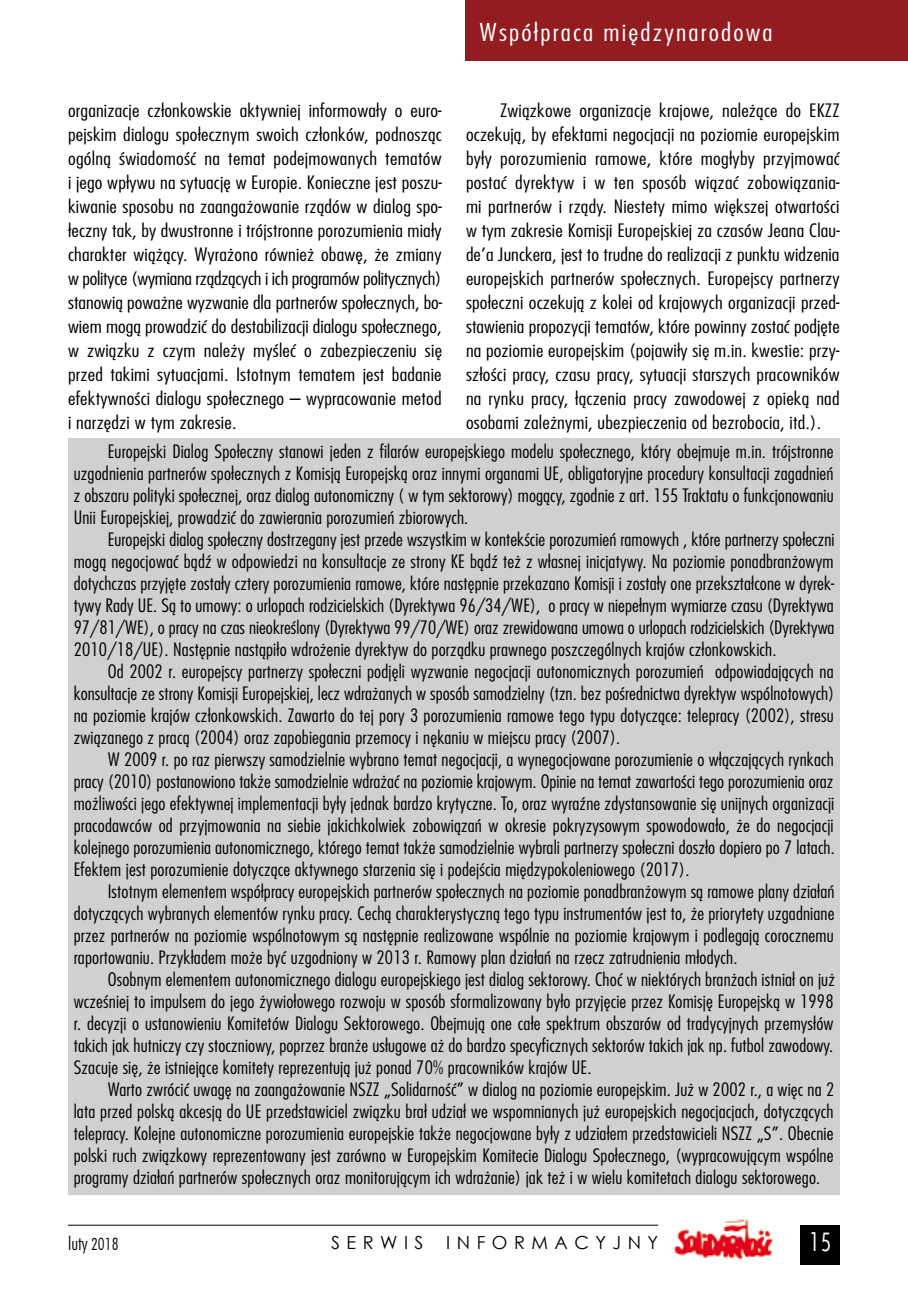
<style>
.page{position:relative;width:908px;height:1304px;background:#fff}
.page>*{position:absolute;margin:0;border:0;box-sizing:border-box;transform-origin:0 0}
.t1{font:28px "Futura Condensed Light Pl";color:#fff}
.t2{font:300 24px "Fujiyama";letter-spacing:.075em;color:#fff;scale:1.2 1}
.t3{font:300 18px/22px "Fujiyama";letter-spacing:.01em;color:#000;text-align:justify;scale:1.1 1}
.t4{font:300 18px/24px "Fujiyama";letter-spacing:.01em;color:#000;text-align:justify;scale:1.2 1}
.t5{font:18px "Century Gothic";letter-spacing:.36em;color:#000}
.t6{font:18px "Futura Lt Cn PL";color:#000}
.s1{font-family:"Futura Condensed Light Pl"}
</style>
<div class="page">
<div style="left:799px;top:1225px;width:40px;height:39px;background:#000"></div>
<hr style="left:68px;top:1225px;width:590px;height:1px;background:#000">
<img style="left:674px;top:1219px;width:99px;height:41px">
<div style="left:68px;top:438px;width:771px;height:756px;background:#cfd0d1"></div>
<div style="left:465px;top:0;width:442px;height:60px;background:#931c20"></div>
<h2 class="t2" style="left:479px;top:17px;width:246px">Współpraca międzynarodowa</h2>
<p class="t4" style="left:68px;top:98px;width:313px">organizacje członkowskie aktywniej informowały o euro&shy;pejskim dialogu społecznym swoich członków, podnosząc ogólną świadomość na temat podejmowanych tematów i jego wpływu na sytuację w Europie. Konieczne jest poszu&shy;kiwanie sposobu na zaangażowanie rządów w dialog spo&shy;łeczny tak, by dwustronne i trójstronne porozumienia miały charakter wiążący. Wyrażono również obawę, że zmiany w polityce (wymiana rządzących i ich programów politycznych) stanowią poważne wyzwanie dla partnerów społecznych, bo&shy;wiem mogą prowadzić do destabilizacji dialogu społecznego, w związku z czym należy myśleć o zabezpieczeniu się przed takimi sytuacjami. Istotnym tematem jest badanie efektywności dialogu społecznego – wypracowanie metod i narzędzi w tym zakresie.</p>
<p class="t4" style="left:466px;top:98px;width:313px;text-indent:34px">Związkowe organizacje krajowe, należące do EKZZ oczekują, by efektami negocjacji na poziomie europejskim były porozumienia ramowe, które mogłyby przyjmować postać dyrektyw i w ten sposób wiązać zobowiązania&shy;mi partnerów i rządy. Niestety mimo większej otwartości w tym zakresie Komisji Europejskiej za czasów Jeana Clau&shy;de’a Junckera, jest to trudne do realizacji z punktu widzenia europejskich partnerów społecznych. Europejscy partnerzy społeczni oczekują z kolei od krajowych organizacji przed&shy;stawienia propozycji tematów, które powinny zostać podjęte na poziomie europejskim (pojawiły się m.in. kwestie: przy&shy;szłości pracy, czasu pracy, sytuacji starszych pracowników na rynku pracy, łączenia pracy zawodowej z opieką nad osobami zależnymi, ubezpieczenia od bezrobocia, itd.).</p>
<p class="t3" style="left:74px;top:440px;width:692px;text-indent:34px">Europejski Dialog Społeczny stanowi jeden z filarów europejskiego modelu społecznego, który obejmuje m.in. trójstronne uzgodnienia partnerów społecznych z Komisją Europejską oraz innymi organami UE, obligatoryjne procedury konsultacji zagadnień z obszaru polityki społecznej, oraz dialog autonomiczny ( w tym sektorowy) mogący, zgodnie z art. 155 Traktatu o funkcjonowaniu Unii Europejskiej, prowadzić do zawierania porozumień zbiorowych.</p>
<p class="t3" style="left:74px;top:528px;width:693px;text-indent:34px">Europejski dialog społeczny dostrzegany jest przede wszystkim w kontekście porozumień ramowych , które partnerzy społeczni mogą negocjować bądź w odpowiedzi na konsultacje ze strony KE bądź też z własnej inicjatywy. Na poziomie ponadbranżowym dotychczas przyjęte zostały cztery porozumienia ramowe, które następnie przekazano Komisji i zostały one przekształcone w dyrek&shy;tywy Rady UE. Są to umowy: o urlopach rodzicielskich (Dyrektywa 96/34/WE), o pracy w niepełnym wymiarze czasu (Dyrektywa 97/81/WE), o pracy na czas nieokreślony (Dyrektywa 99/70/WE) oraz zrewidowana umowa o urlopach rodzicielskich (Dyrektywa 2010/18/UE). Następnie nastąpiło wdrożenie dyrektyw do porządku prawnego poszczególnych krajów członkowskich.</p>
<p class="t3" style="left:74px;top:660px;width:692px;text-indent:34px">Od 2002 r. europejscy partnerzy społeczni podjęli wyzwanie negocjacji autonomicznych porozumień odpowiadających na konsultacje ze strony Komisji Europejskiej, lecz wdrażanych w sposób samodzielny (tzn. bez pośrednictwa dyrektyw wspólnotowych) na poziomie krajów członkowskich. Zawarto do tej pory 3 porozumienia ramowe tego typu dotyczące: telepracy (2002), stresu związanego z pracą (2004) oraz zapobiegania przemocy i nękaniu w miejscu pracy (2007).</p>
<p class="t3" style="left:74px;top:748px;width:693px;text-indent:34px">W 2009 r. po raz pierwszy samodzielnie wybrano temat negocjacji, a wynegocjowane porozumienie o włączających rynkach pracy (2010) postanowiono także samodzielnie wdrażać na poziomie krajowym. Opinie na temat zawartości tego porozumienia oraz możliwości jego efektywnej implementacji były jednak bardzo krytyczne. To, oraz wyraźne zdystansowanie się unijnych organizacji pracodawców od przyjmowania na siebie jakichkolwiek zobowiązań w okresie pokryzysowym spowodowało, że do negocjacji kolejnego porozumienia autonomicznego, którego temat także samodzielnie wybrali partnerzy społeczni doszło dopiero po 7 latach.<br>Efektem jest porozumienie dotyczące aktywnego starzenia się i podejścia międzypokoleniowego (2017).</p>
<p class="t3" style="left:74px;top:880px;width:693px;text-indent:34px">Istotnym elementem współpracy europejskich partnerów społecznych na poziomie ponadbranżowym są ramowe plany działań dotyczących wybranych elementów rynku pracy. Cechą charakterystyczną tego typu instrumentów jest to, że priorytety uzgadniane przez partnerów na poziomie wspólnotowym są następnie realizowane wspólnie na poziomie krajowym i podlegają corocznemu raportowaniu. Przykładem może być uzgodniony w 2013 r. Ramowy plan działań na rzecz zatrudnienia młodych.</p>
<p class="t3" style="left:74px;top:968px;width:693px;text-indent:34px">Osobnym elementem autonomicznego dialogu europejskiego jest dialog sektorowy. Choć w niektórych branżach istniał on już wcześniej to impulsem do jego żywiołowego rozwoju w sposób sformalizowany było przyjęcie przez Komisję Europejską w 1998 r. decyzji o ustanowieniu Komitetów Dialogu Sektorowego. Obejmują one całe spektrum obszarów od tradycyjnych przemysłów takich jak hutniczy czy stoczniowy, poprzez branże usługowe aż do bardzo specyficznych sektorów takich jak np. futbol zawodowy.<br>Szacuje się, że istniejące komitety reprezentują już ponad 70% pracowników krajów UE.</p>
<p class="t3" style="left:74px;top:1078px;width:692px;text-indent:34px">Warto zwrócić uwagę na zaangażowanie NSZZ „Solidarność” w dialog na poziomie europejskim. Już w 2002 r., a więc na 2 lata przed polską akcesją do UE przedstawiciel związku brał udział we wspomnianych już europejskich negocjacjach, dotyczących telepracy. Kolejne autonomiczne porozumienia europejskie także negocjowane były z udziałem przedstawicieli NSZZ „S”. Obecnie polski ruch związkowy reprezentowany jest zarówno w Europejskim Komitecie Dialogu Społecznego, (wypracowującym wspólne programy działań partnerów społecznych oraz monitorującym ich wdrażanie) jak też i w wielu komitetach dialogu sektorowego.</p>
<p class="t6" style="left:68px;top:1232px;width:52px">luty <span class="s1">2018</span></p>
<p class="t5" style="left:331px;top:1230px;width:94px">SERWIS</p>
<p class="t5" style="left:446px;top:1230px;width:213px">INFORMACYJNY</p>
<h1 class="t1" style="left:809px;top:1226px;width:23px">15</h1>
</div>
